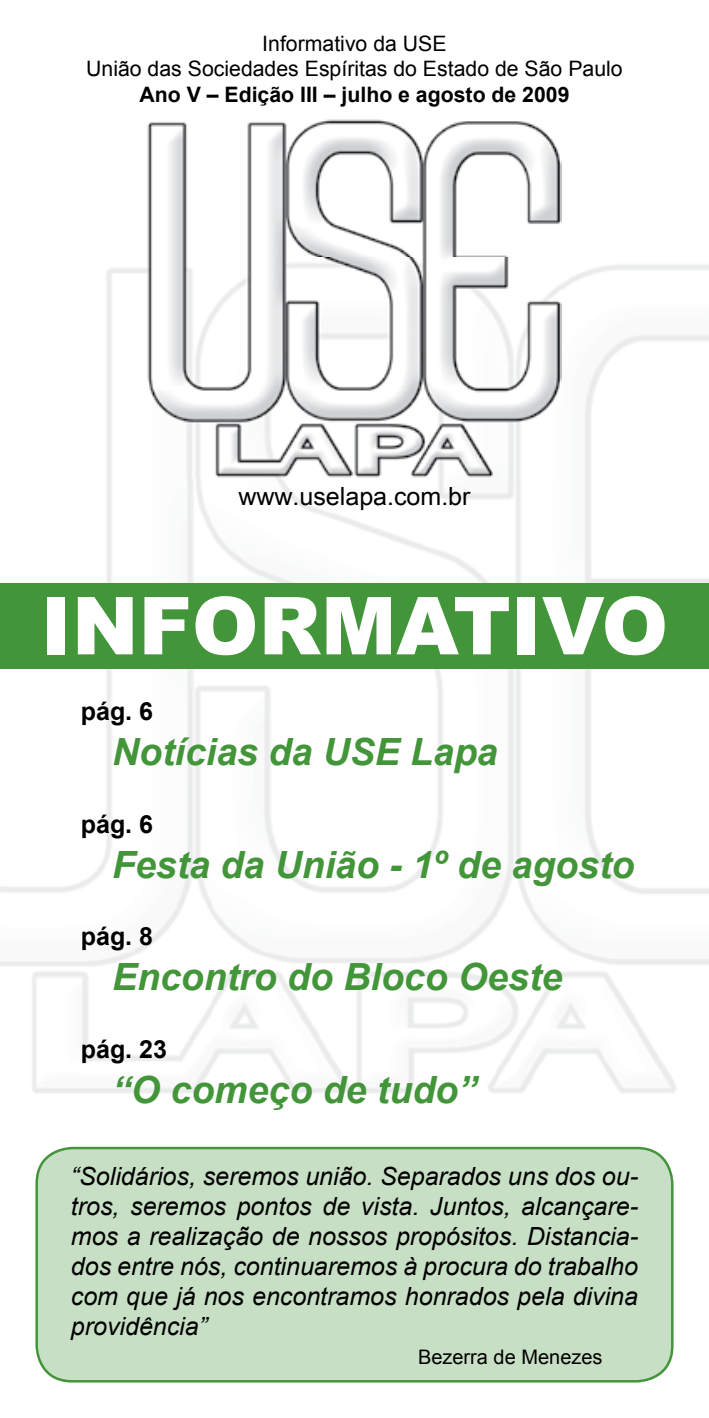
<style>
.page{position:relative;width:709px;height:1418px;background:#fff}
.page>*{position:absolute;margin:0;border:0;box-sizing:border-box;transform-origin:0 0}
.t1{font:900 80px "Arial";color:#fff}
.t2{font:italic 700 37.5px "Arial";color:#439539}
.t3{font:italic 25px/30px "Arial";color:#000;text-align:justify}
.t4{font:700 25px "Arial";color:#000}
.t5{font:25px "Arial Unicode MS";color:#000}
.t6{font:21.25px/25.5px "Arial";color:#000;text-align:center}
.t7{font:700 21.25px "Arial";color:#000}
.t8{font:20px "Arial";color:#000}
</style>
<div class="page">
<img style="left:0;top:264px;width:709px;height:829px">
<div style="left:35px;top:1146px;width:638px;height:236px;background:#c7dfc4"></div>
<img style="left:147px;top:119px;width:415px;height:359px">
<div style="left:0;top:583px;width:709px;height:85px;background:#439539"></div>
<p class="t6" style="left:86px;top:31px;width:538px">Informativo da USE<br>União das Sociedades Espíritas do Estado de São Paulo</p>
<p class="t7" style="left:139px;top:80px;width:431px">Ano V – Edição III – julho e agosto de 2009</p>
<p class="t5" style="left:238px;top:478px;width:233px">www.uselapa.com.br</p>
<h1 class="t1" style="left:41px;top:567px;width:629px">INFORMATIVO</h1>
<p class="t4" style="left:81px;top:695px;width:74px">pág. 6</p>
<h2 class="t2" style="left:112px;top:728px;width:387px">Notícias da USE Lapa</h2>
<p class="t4" style="left:81px;top:807px;width:74px">pág. 6</p>
<h2 class="t2" style="left:112px;top:840px;width:524px">Festa da União - 1º de agosto</h2>
<p class="t4" style="left:81px;top:920px;width:74px">pág. 8</p>
<h2 class="t2" style="left:112px;top:953px;width:452px">Encontro do Bloco Oeste</h2>
<p class="t4" style="left:81px;top:1032px;width:88px">pág. 23</p>
<h2 class="t2" style="left:112px;top:1065px;width:366px">“O começo de tudo”</h2>
<p class="t3" style="left:71px;top:1161px;width:568px">“Solidários, seremos união. Separados uns dos ou&shy;tros, seremos pontos de vista. Juntos, alcançare&shy;mos a realização de nossos propósitos. Distancia&shy;dos entre nós, continuaremos à procura do trabalho com que já nos encontramos honrados pela divina providência”</p>
<p class="t8" style="left:418px;top:1343px;width:186px">Bezerra de Menezes</p>
</div>
